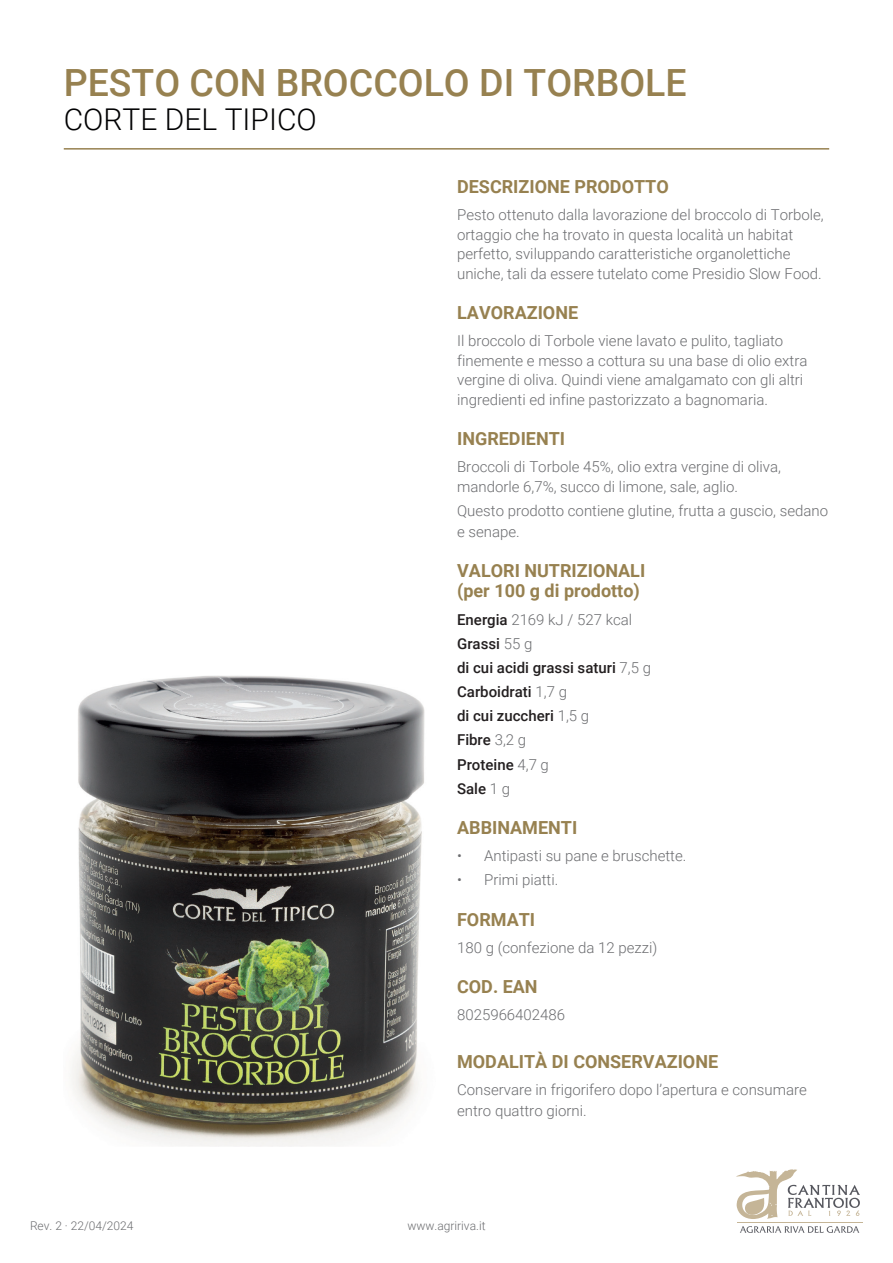
<style>
.page{position:relative;width:893px;height:1263px;background:#fff}
.page>*{position:absolute;margin:0;border:0;box-sizing:border-box;transform-origin:0 0}
.t1{font:500 37.5px "Roboto";color:#978150}
.t2{font:300 30px "Roboto";color:#000002}
.t3{font:700 18px/19.5px "Roboto";color:#978150}
.t4{font:300 15px/19.5px "Roboto";color:#6c6d70}
.t5{font:500 15px/24px "Roboto";color:#231f20}
.t6{font:300 12px "Roboto";color:#6c6d70}
.s1{font-weight:300;color:#6c6d70}
</style>
<div class="page">
<hr style="left:64px;top:148px;width:765px;height:2px;background:#978150">
<svg style="left:740px;top:1226px;width:119px;height:7px"></svg>
<svg style="left:736px;top:1169px;width:124px;height:50px"></svg>
<hr style="left:737px;top:1222px;width:126px;height:1px;background:#c5b597">
<img style="left:71px;top:675px;width:354px;height:472px">
<h1 class="t1" style="left:64px;top:56px;width:624px">PESTO CON BROCCOLO DI TORBOLE</h1>
<h2 class="t2" style="left:64px;top:99px;width:255px">CORTE DEL TIPICO</h2>
<p class="t6" style="left:30px;top:1217px;width:105px">Rev. 2 · 22/04/2024</p>
<p class="t3" style="left:457px;top:177px;width:213px">DESCRIZIONE PRODOTTO</p>
<p class="t4" style="left:457px;top:205px;width:368px">Pesto ottenuto dalla lavorazione del broccolo di Torbole, ortaggio che ha trovato in questa località un habitat perfetto, sviluppando caratteristiche organolettiche uniche, tali da essere tutelato come Presidio Slow Food.</p>
<p class="t3" style="left:457px;top:303px;width:123px">LAVORAZIONE</p>
<p class="t4" style="left:457px;top:331px;width:352px">Il broccolo di Torbole viene lavato e pulito, tagliato finemente e messo a cottura su una base di olio extra vergine di oliva. Quindi viene amalgamato con gli altri ingredienti ed infine pastorizzato a bagnomaria.</p>
<p class="t3" style="left:457px;top:429px;width:110px">INGREDIENTI</p>
<p class="t4" style="left:457px;top:457px;width:325px">Broccoli di Torbole 45%, olio extra vergine di oliva, mandorle 6,7%, succo di limone, sale, aglio.</p>
<p class="t4" style="left:457px;top:500px;width:373px;line-height:21px">Questo prodotto contiene glutine, frutta a guscio, sedano e senape.</p>
<p class="t3" style="left:457px;top:561px;width:190px">VALORI NUTRIZIONALI (per 100 g di prodotto)</p>
<p class="t5" style="left:457px;top:608px;width:195px">Energia <span class="s1">2169 kJ / 527 kcal<br></span>Grassi <span class="s1">55 g<br></span>di cui acidi grassi saturi <span class="s1">7,5 g<br></span>Carboidrati <span class="s1">1,7 g<br></span>di cui zuccheri <span class="s1">1,5 g<br></span>Fibre <span class="s1">3,2 g<br></span>Proteine <span class="s1">4,7 g<br></span>Sale <span class="s1">1 g</span></p>
<p class="t3" style="left:457px;top:817px;width:122px">ABBINAMENTI</p>
<p class="t4" style="left:457px;top:845px;width:231px">• Antipasti su pane e bruschette.</p>
<p class="t4" style="left:457px;top:869px;width:103px">• Primi piatti.</p>
<p class="t3" style="left:457px;top:909px;width:80px">FORMATI</p>
<p class="t4" style="left:457px;top:937px;width:202px">180 g (confezione da 12 pezzi)</p>
<p class="t3" style="left:457px;top:976px;width:82px">COD. EAN</p>
<p class="t4" style="left:457px;top:1004px;width:110px">8025966402486</p>
<p class="t3" style="left:457px;top:1051px;width:263px">MODALITÀ DI CONSERVAZIONE</p>
<p class="t4" style="left:457px;top:1079px;width:351px;line-height:21px">Conservare in frigorifero dopo l’apertura e consumare entro quattro giorni.</p>
<p class="t6" style="left:407px;top:1217px;width:80px">www.agririva.it</p>
</div>
